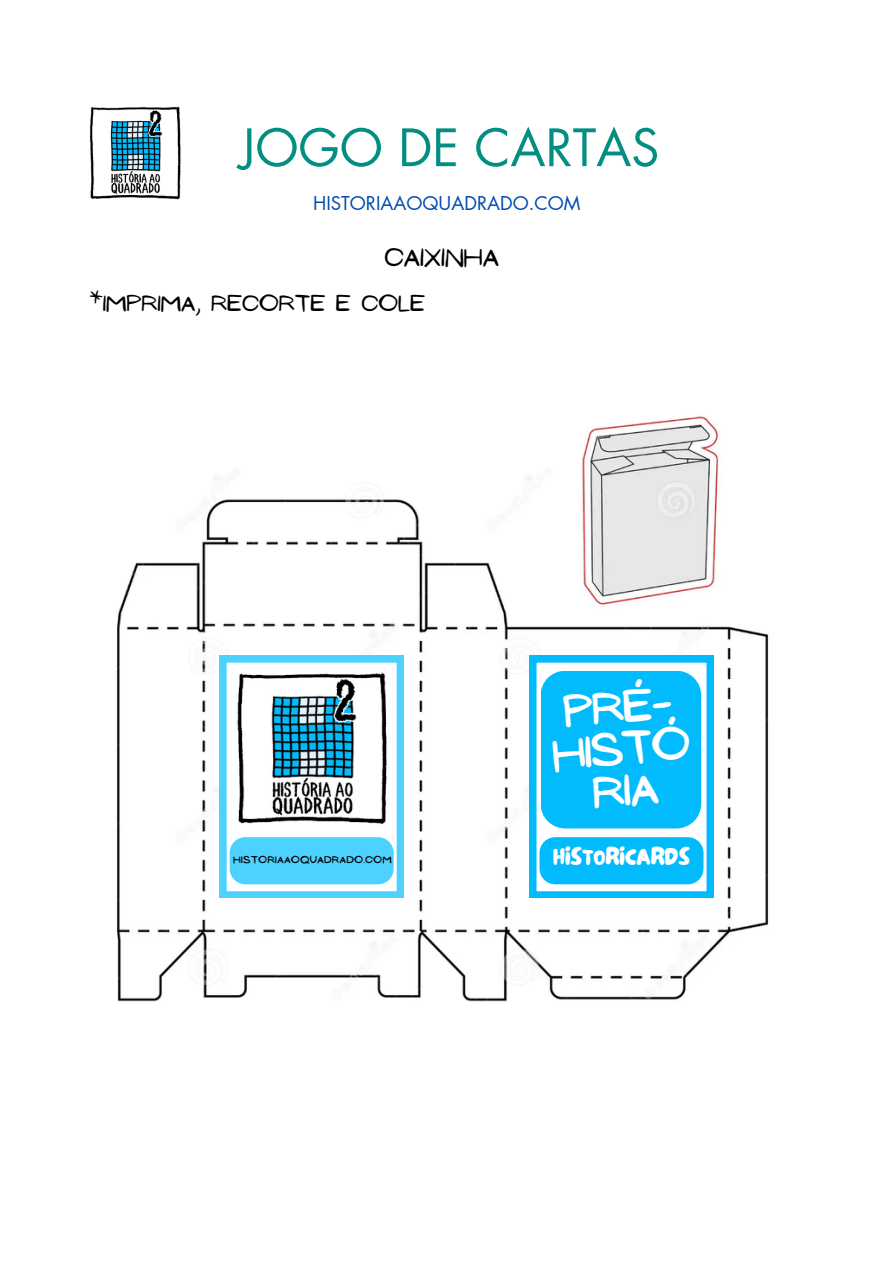
<style>
.page{position:relative;width:894px;height:1264px;background:#fff}
.page>*{position:absolute;margin:0;border:0;box-sizing:border-box;transform-origin:0 0}
.t1{font:50.1px "Futura LT Pro";color:#028f81}
.t2{font:40.5px/41.5px "NF Ananias Bold";color:#fff;text-align:center}
.t3{font:24px "NF Lepetitcochon Regular";color:#fff}
.t4{font:24px "NF Ananias Regular";color:#000}
.t5{font:21px "NF Ananias Regular";color:#000}
.t6{font:18.6px "Futura LT Pro";color:#004aad}
.t7{font:9px "NF Ananias Bold";letter-spacing:.085em;color:#000}
</style>
<div class="page">
<img style="left:89px;top:107px;width:92px;height:92px">
<img style="left:116px;top:416px;width:653px;height:586px">
<svg style="left:220px;top:656px;width:183px;height:241px"></svg>
<svg style="left:529px;top:656px;width:184px;height:241px;background:#27c5fc"></svg>
<img style="left:236px;top:672px;width:152px;height:152px">
<p class="t1" style="left:239px;top:125px;width:421px">JOGO DE CARTAS</p>
<p class="t6" style="left:313px;top:194px;width:269px">HISTORIAAOQUADRADO.COM</p>
<h1 class="t4" style="left:384px;top:244px;width:116px">CAIXINHA</h1>
<h5 class="t5" style="left:89px;top:291px;width:337px">*IMPRIMA, RECORTE E COLE</h5>
<h3 class="t2" style="left:547px;top:693px;width:141px;rotate:-5deg">PRÉ-<br>HISTÓ<br>RIA</h3>
<p class="t7" style="left:233px;top:854px;width:159px">HISTORIAAOQUADRADO.COM</p>
<h2 class="t3" style="left:553px;top:840px;width:138px">HISTORICARDS</h2>
</div>
